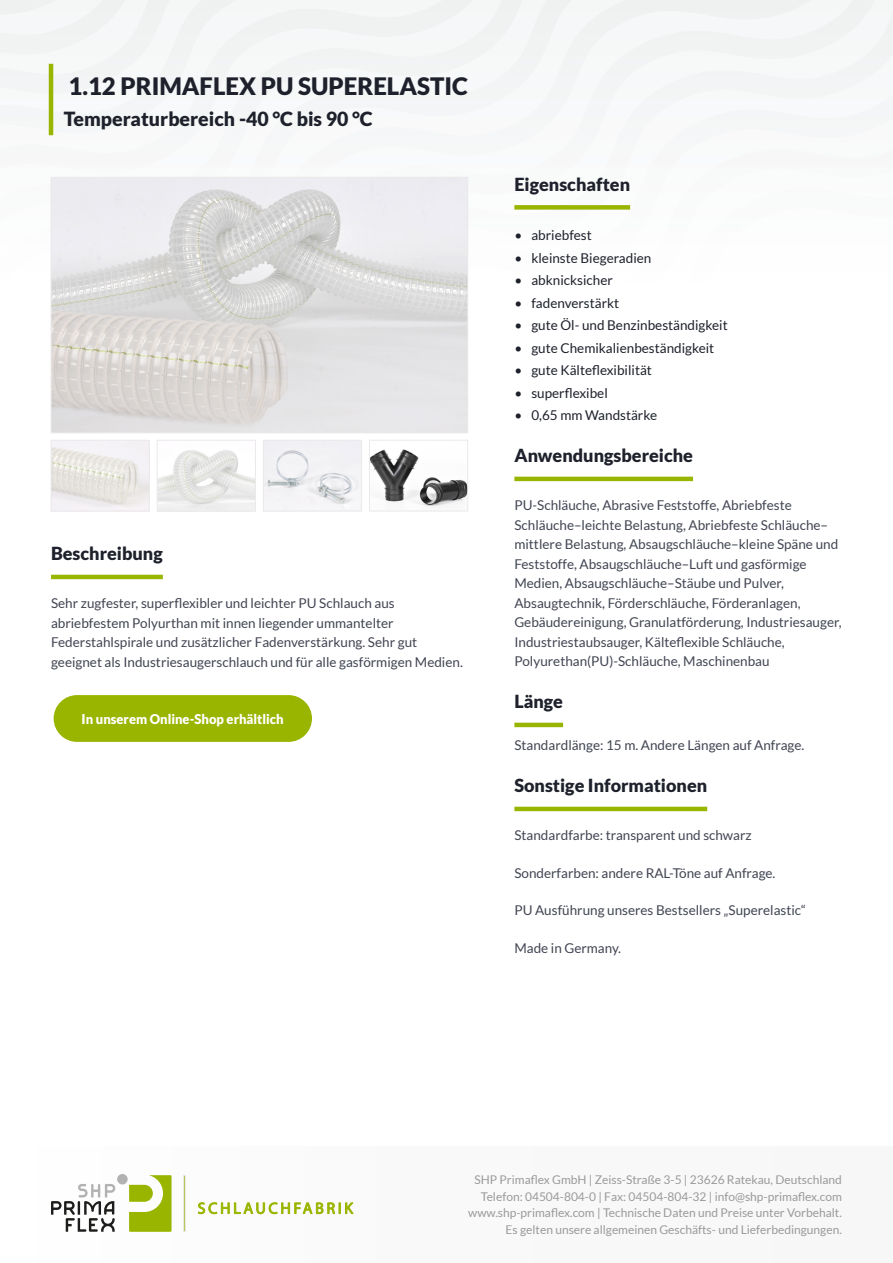
<style>
.page{position:relative;width:893px;height:1263px;background:#fff}
.page>*{position:absolute;margin:0;border:0;box-sizing:border-box;transform-origin:0 0}
.t1{font:900 24px "Lato";color:#1e212b}
.t2{font:900 19.5px "Lato";color:#1e212b}
.t3{font:900 18px "Lato";color:#1e212b}
.t4{font:13.5px/19.5px "Lato";color:#414552}
.t5{font:13.5px "Lato";color:#1e212b}
.t6{font:900 13.5px "Lato";color:#fff;scale:.96 1}
.t7{font:12px/16.5px "Lato";color:#9a9a9a;text-align:right}
</style>
<div class="page">
<div style="left:0;top:0;width:893px;height:281px;background:#f7f8f8"></div>
<div style="left:0;top:1146px;width:893px;height:117px;background:#f9f9f9"></div>
<svg style="left:129px;top:1175px;width:43px;height:57px"></svg>
<svg style="left:51px;top:1184px;width:64px;height:48px"></svg>
<div style="left:117px;top:1174px;width:11px;height:10px;background:#b2b2b2;border-radius:50%"></div>
<div style="left:183px;top:1175px;width:2px;height:57px;background:#a0b100;border:1px solid #eaeaea"></div>
<svg style="left:198px;top:1202px;width:156px;height:12px"></svg>
<hr style="left:49px;top:64px;width:4px;height:71px;background:#9ab500">
<img style="left:53px;top:179px;width:413px;height:252px">
<div style="left:51px;top:177px;width:417px;height:256px;border:1px solid #eaeaea"></div>
<img style="left:53px;top:442px;width:95px;height:67px">
<div style="left:51px;top:440px;width:99px;height:71px;border:1px solid #eaeaea"></div>
<img style="left:159px;top:450px;width:95px;height:59px">
<div style="left:157px;top:440px;width:99px;height:71px;border:1px solid #eaeaea"></div>
<img style="left:265px;top:442px;width:95px;height:67px">
<div style="left:263px;top:440px;width:99px;height:71px;border:1px solid #eaeaea"></div>
<img style="left:371px;top:449px;width:95px;height:58px">
<div style="left:369px;top:440px;width:99px;height:71px;border:1px solid #eaeaea"></div>
<div style="left:514px;top:205px;width:116px;height:5px;background:#9ab500"></div>
<hr style="left:514px;top:477px;width:179px;height:4px;background:#9ab500">
<hr style="left:514px;top:723px;width:49px;height:4px;background:#9ab500">
<hr style="left:514px;top:807px;width:193px;height:4px;background:#9ab500">
<hr style="left:51px;top:575px;width:112px;height:4px;background:#9ab500">
<div style="left:54px;top:695px;width:258px;height:47px;background:#9ab500;border-radius:23px"></div>
<h1 class="t1" style="left:68px;top:75px;width:401px">1.12 PRIMAFLEX PU SUPERELASTIC</h1>
<h2 class="t2" style="left:64px;top:110px;width:310px">Temperaturbereich -40 °C bis 90 °C</h2>
<h3 class="t3" style="left:51px;top:546px;width:113px">Beschreibung</h3>
<p class="t4" style="left:51px;top:594px;width:413px">Sehr zugfester, superflexibler und leichter PU Schlauch aus abriebfestem Polyurthan mit innen liegender ummantelter Federstahlspirale und zusätzlicher Fadenverstärkung. Sehr gut geeignet als Industriesaugerschlauch und für alle gasförmigen Medien.</p>
<p class="t6" style="left:82px;top:713px;width:212px">In unserem Online-Shop erhältlich</p>
<h3 class="t3" style="left:514px;top:176px;width:117px">Eigenschaften</h3>
<p class="t5" style="left:514px;top:229px;width:79px">• abriebfest</p>
<p class="t5" style="left:514px;top:252px;width:138px">• kleinste Biegeradien</p>
<p class="t5" style="left:514px;top:274px;width:100px">• abknicksicher</p>
<p class="t5" style="left:514px;top:297px;width:106px">• fadenverstärkt</p>
<p class="t5" style="left:514px;top:319px;width:215px">• gute Öl- und Benzinbeständigkeit</p>
<p class="t5" style="left:514px;top:342px;width:201px">• gute Chemikalienbeständigkeit</p>
<p class="t5" style="left:514px;top:364px;width:139px">• gute Kälteflexibilität</p>
<p class="t5" style="left:514px;top:387px;width:95px">• superflexibel</p>
<p class="t5" style="left:514px;top:409px;width:144px">• 0,65 mm Wandstärke</p>
<h3 class="t3" style="left:514px;top:448px;width:180px">Anwendungsbereiche</h3>
<p class="t4" style="left:514px;top:496px;width:329px">PU-Schläuche, Abrasive Feststoffe, Abriebfeste Schläuche–leichte Belastung, Abriebfeste Schläuche– mittlere Belastung, Absaugschläuche–kleine Späne und Feststoffe, Absaugschläuche–Luft und gasförmige Medien, Absaugschläuche–Stäube und Pulver, Absaugtechnik, Förderschläuche, Förderanlagen, Gebäudereinigung, Granulatförderung, Industriesauger, Industriestaubsauger, Kälteflexible Schläuche, Polyurethan(PU)-Schläuche, Maschinenbau</p>
<h3 class="t3" style="left:514px;top:694px;width:50px">Länge</h3>
<p class="t4" style="left:514px;top:736px;width:291px">Standardlänge: 15 m. Andere Längen auf Anfrage.</p>
<h3 class="t3" style="left:514px;top:778px;width:194px">Sonstige Informationen</h3>
<p class="t4" style="left:514px;top:826px;width:239px">Standardfarbe: transparent und schwarz</p>
<p class="t4" style="left:514px;top:864px;width:263px">Sonderfarben: andere RAL-Töne auf Anfrage.</p>
<p class="t4" style="left:514px;top:901px;width:293px">PU Ausführung unseres Bestsellers „Superelastic“</p>
<p class="t4" style="left:514px;top:939px;width:108px">Made in Germany.</p>
<p class="t7" style="left:468px;top:1172px;width:375px">SHP Primaflex GmbH | Zeiss-Straße 3-5 | 23626 Ratekau, Deutschland Telefon: 04504-804-0 | Fax: 04504-804-32 | info@shp-primaflex.com www.shp-primaflex.com | Technische Daten und Preise unter Vorbehalt.<br>Es gelten unsere allgemeinen Geschäfts- und Lieferbedingungen.</p>
</div>
